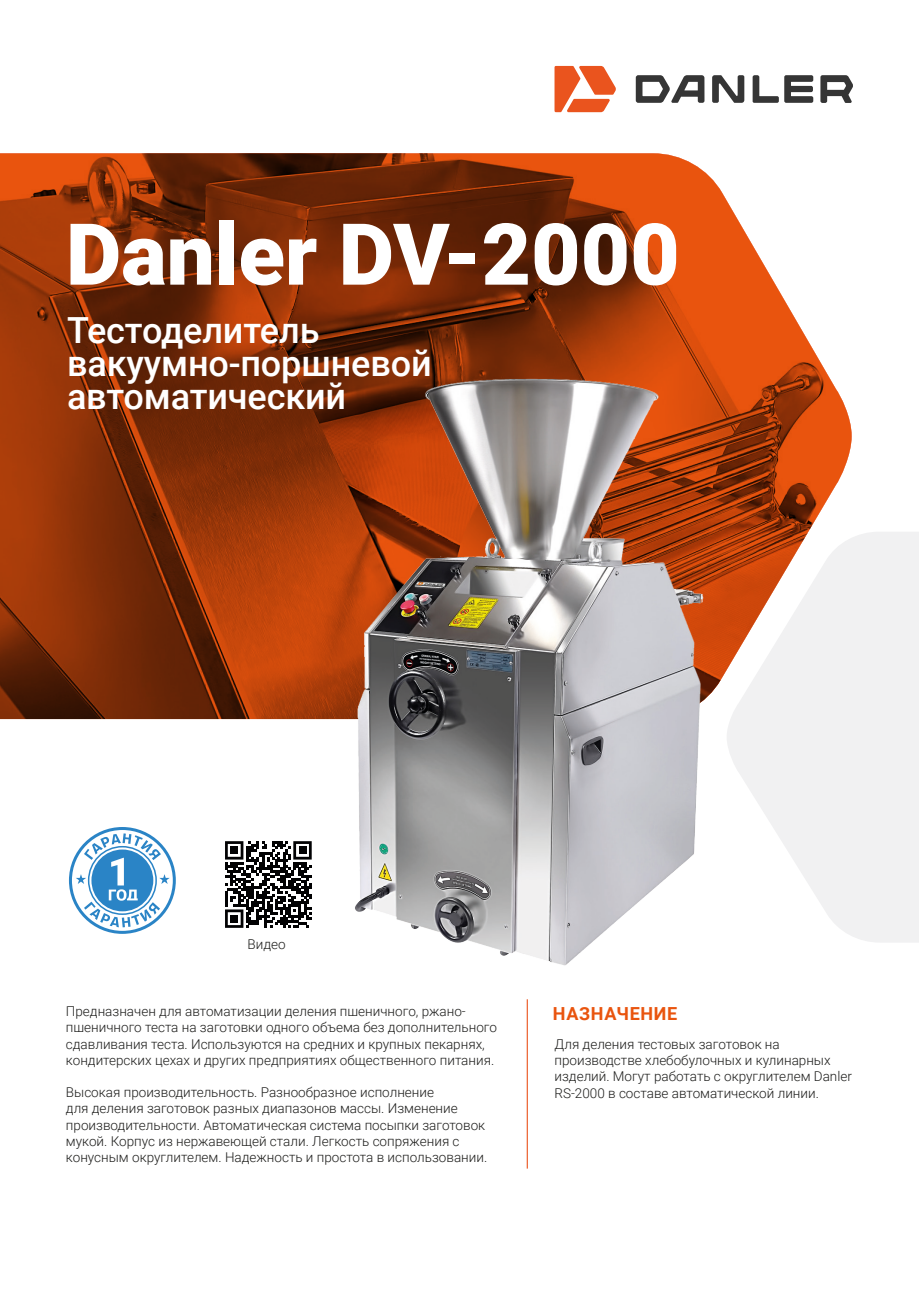
<style>
.page{position:relative;width:919px;height:1289px;background:#fff}
.page>*{position:absolute;margin:0;border:0;box-sizing:border-box;transform-origin:0 0}
.Стиль_абзаца_2{font:900 85.5px "Roboto";color:#fff}
.Стиль_абзаца_3{font:500 36px/33px "Roboto";letter-spacing:-.005em;color:#fff}
.Стиль_абзаца_1{font:700 18px "Roboto";letter-spacing:.035em;color:#e9540e}
.t1{font:300 13.5px/16.2px "Roboto";color:#1d1d1b}
</style>
<div class="page">
<svg style="left:0;top:153px;width:851px;height:566px;background:#93411b"></svg>
<svg style="left:752px;top:75px;width:26px;height:28px"></svg>
<svg style="left:712px;top:75px;width:32px;height:28px"></svg>
<svg style="left:635px;top:75px;width:69px;height:28px"></svg>
<svg style="left:784px;top:75px;width:29px;height:28px"></svg>
<svg style="left:820px;top:75px;width:33px;height:28px"></svg>
<svg style="left:554px;top:66px;width:62px;height:46px"></svg>
<svg style="left:68px;top:827px;width:108px;height:107px"></svg>
<hr style="left:526px;top:999px;width:2px;height:169px;background:#ea541e">
<div style="left:835px;top:531px;width:83px;height:411px;background:#f1f1f2"></div>
<img style="left:281px;top:320px;width:554px;height:698px">
<div style="left:220px;top:836px;width:97px;height:97px;background:#fff"></div>
<svg style="left:225px;top:841px;width:87px;height:86px"></svg>
<div style="left:230px;top:846px;width:8px;height:8px;background:#020203"></div>
<div style="left:298px;top:846px;width:8px;height:8px;background:#020203"></div>
<div style="left:230px;top:914px;width:8px;height:8px;background:#020203"></div>
<p class="Стиль_абзаца_2" style="left:66px;top:194px;width:615px">Danler DV-2000</p>
<p class="Стиль_абзаца_3" style="left:67px;top:312px;width:366px">Тестоделитель вакуумно-поршневой автоматический</p>
<p class="t1" style="left:247px;top:935px;width:40px">Видео</p>
<p class="t1" style="left:66px;top:1002px;width:432px">Предназначен для автоматизации деления пшеничного, ржано&shy;пшеничного теста на заготовки одного объема без дополнительного сдавливания теста. Используются на средних и крупных пекарнях, кондитерских цехах и других предприятиях общественного питания.</p>
<p class="t1" style="left:66px;top:1083px;width:423px">Высокая производительность. Разнообразное исполнение<br>для деления заготовок разных диапазонов массы. Изменение производительности. Автоматическая система посыпки заготовок мукой. Корпус из нержавеющей стали. Легкость сопряжения с конусным округлителем. Надежность и простота в использовании.</p>
<p class="Стиль_абзаца_1" style="left:552px;top:1000px;width:126px">НАЗНАЧЕНИЕ</p>
<p class="t1" style="left:554px;top:1035px;width:299px">Для деления тестовых заготовок на производстве хлебобулочных и кулинарных изделий. Могут работать с округлителем Danler RS-2000 в составе автоматической линии.</p>
</div>
